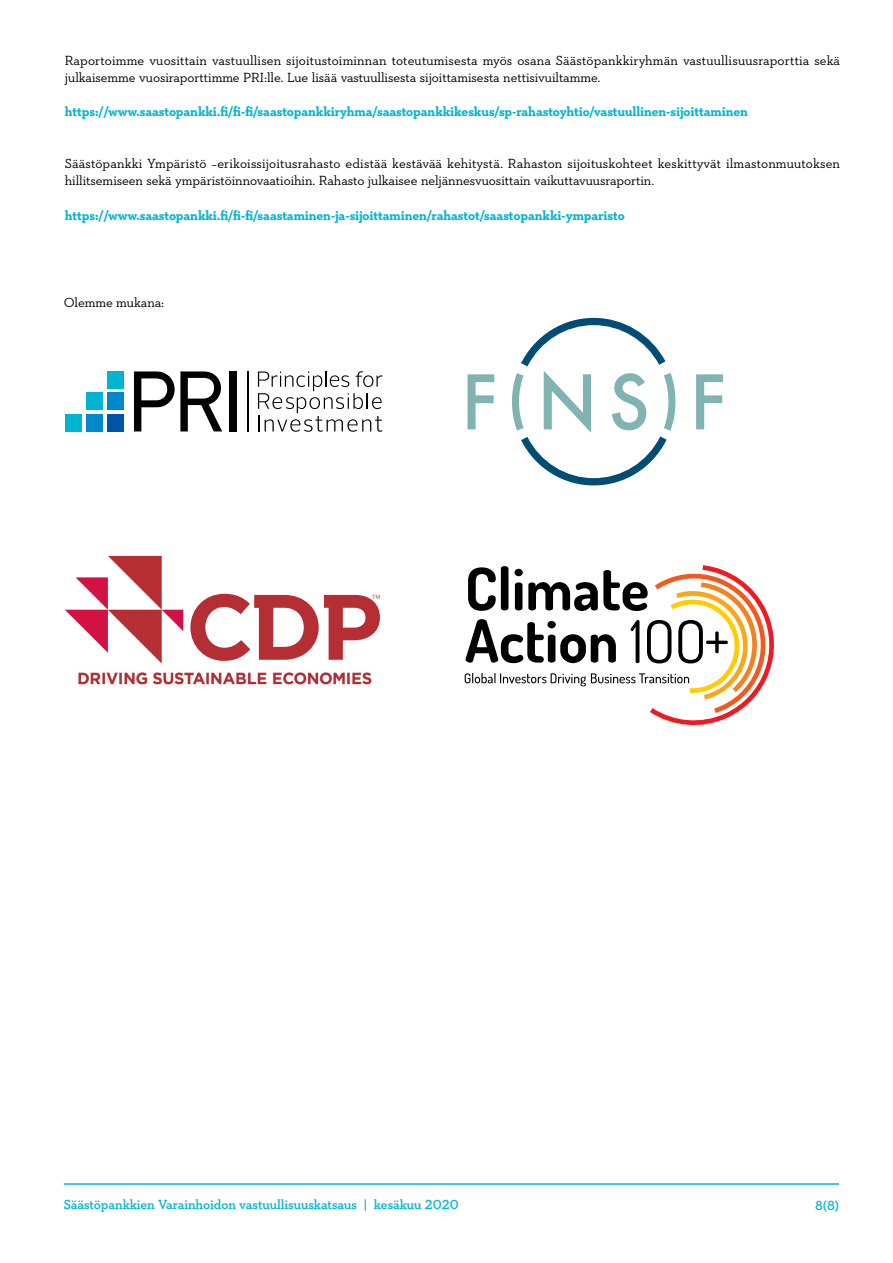
<style>
.page{position:relative;width:893px;height:1263px;background:#fff}
.page>*{position:absolute;margin:0;border:0;box-sizing:border-box;transform-origin:0 0}
.t1{font:13.5px/17.2px "Neutraface Slab Text";color:#000}
.t2{font:700 13.5px "Neutraface Slab Text";letter-spacing:-.005em;color:#00b5d0}
.t3{font:600 13.5px "Neutraface Slab Text";letter-spacing:-.005em;color:#00b5d0}
</style>
<div class="page">
<hr style="left:64px;top:1183px;width:775px;height:2px;background:#00b5d0">
<svg style="left:467px;top:374px;width:27px;height:55px"></svg>
<svg style="left:696px;top:374px;width:27px;height:55px"></svg>
<svg style="left:512px;top:318px;width:163px;height:167px"></svg>
<div style="left:107px;top:371px;width:17px;height:17px;background:#00b5d0"></div>
<div style="left:107px;top:393px;width:17px;height:17px;background:#0087cc"></div>
<div style="left:107px;top:414px;width:17px;height:17px;background:#0054a6"></div>
<div style="left:86px;top:393px;width:17px;height:17px;background:#00b5d0"></div>
<div style="left:86px;top:414px;width:17px;height:17px;background:#0087cc"></div>
<div style="left:65px;top:414px;width:17px;height:17px;background:#00b5d0"></div>
<svg style="left:134px;top:371px;width:88px;height:60px"></svg>
<div style="left:230px;top:371px;width:7px;height:60px;background:#000"></div>
<hr style="left:247px;top:371px;width:1px;height:60px;background:#000">
<svg style="left:258px;top:371px;width:125px;height:61px"></svg>
<svg style="left:65px;top:556px;width:118px;height:107px"></svg>
<svg style="left:190px;top:594px;width:190px;height:67px"></svg>
<img style="left:78px;top:672px;width:294px;height:13px">
<svg style="left:465px;top:565px;width:309px;height:161px"></svg>
<p class="t1" style="left:65px;top:51px;width:777px">Raportoimme vuosittain vastuullisen sijoitustoiminnan toteutumisesta myös osana Säästöpankkiryhmän vastuullisuusraporttia sekä julkaisemme vuosiraporttimme PRI:lle. Lue lisää vastuullisesta sijoittamisesta nettisivuiltamme.</p>
<p class="t2" style="left:65px;top:103px;width:685px">https://www.saastopankki.fi/fi-fi/saastopankkiryhma/saastopankkikeskus/sp-rahastoyhtio/vastuullinen-sijoittaminen</p>
<p class="t1" style="left:65px;top:155px;width:777px">Säästöpankki Ympäristö –erikoissijoitusrahasto edistää kestävää kehitystä. Rahaston sijoituskohteet keskittyvät ilmastonmuutoksen hillitsemiseen sekä ympäristöinnovaatioihin. Rahasto julkaisee neljännesvuosittain vaikuttavuusraportin.</p>
<p class="t2" style="left:65px;top:207px;width:561px">https://www.saastopankki.fi/fi-fi/saastaminen-ja-sijoittaminen/rahastot/saastopankki-ymparisto</p>
<p class="t1" style="left:64px;top:294px;width:102px">Olemme mukana:</p>
<p class="t3" style="left:64px;top:1196px;width:396px">Säästöpankkien Varainhoidon vastuullisuuskatsaus | kesäkuu 2020</p>
<p class="t3" style="left:815px;top:1196px;width:25px">8(8)</p>
</div>
